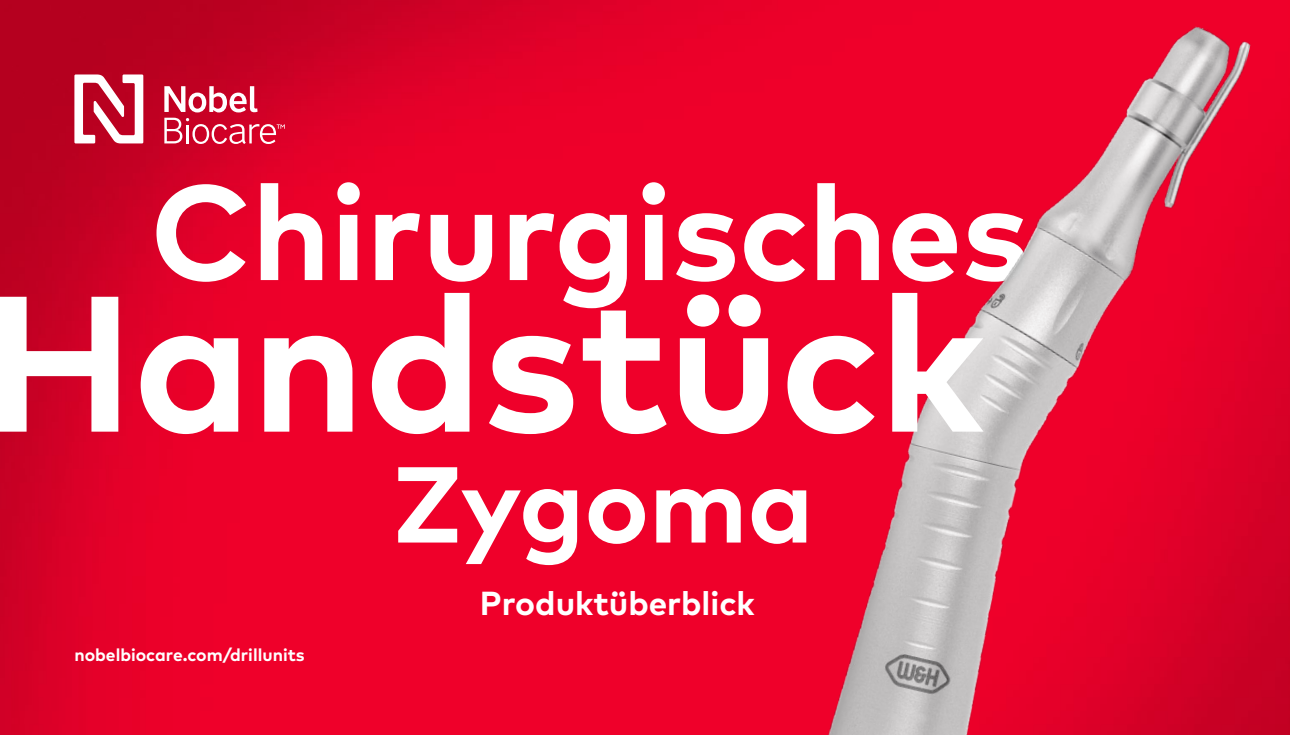
<style>
.page{position:relative;width:1290px;height:735px;background:#fff}
.page>*{position:absolute;margin:0;border:0;box-sizing:border-box;transform-origin:0 0}
.t1{font:700 192.5px "Mark Pro";color:#fff}
.t2{font:700 134.4px "Mark Pro";color:#fff}
.t3{font:700 107.45px "Mark Pro";color:#fff}
.t4{font:700 33.25px "Mark Pro";color:#fff}
.t5{font:700 17.5px "Mark Pro";color:#fff}
</style>
<div class="page">
<img style="left:0;top:0;width:1290px;height:734px">
<svg style="left:164px;top:118px;width:121px;height:26px"></svg>
<svg style="left:164px;top:86px;width:94px;height:26px"></svg>
<svg style="left:74px;top:74px;width:69px;height:69px"></svg>
<img style="left:826px;top:0;width:425px;height:734px">
<h2 class="t2" style="left:150px;top:130px;width:880px">Chirurgisches</h2>
<h1 class="t1" style="left:-16px;top:217px;width:1001px">Handstück</h1>
<h3 class="t3" style="left:393px;top:422px;width:422px">Zygoma</h3>
<p class="t5" style="left:74px;top:641px;width:232px">nobelbiocare.com/drillunits</p>
<h3 class="t4" style="left:480px;top:577px;width:276px">Produktüberblick</h3>
</div>
